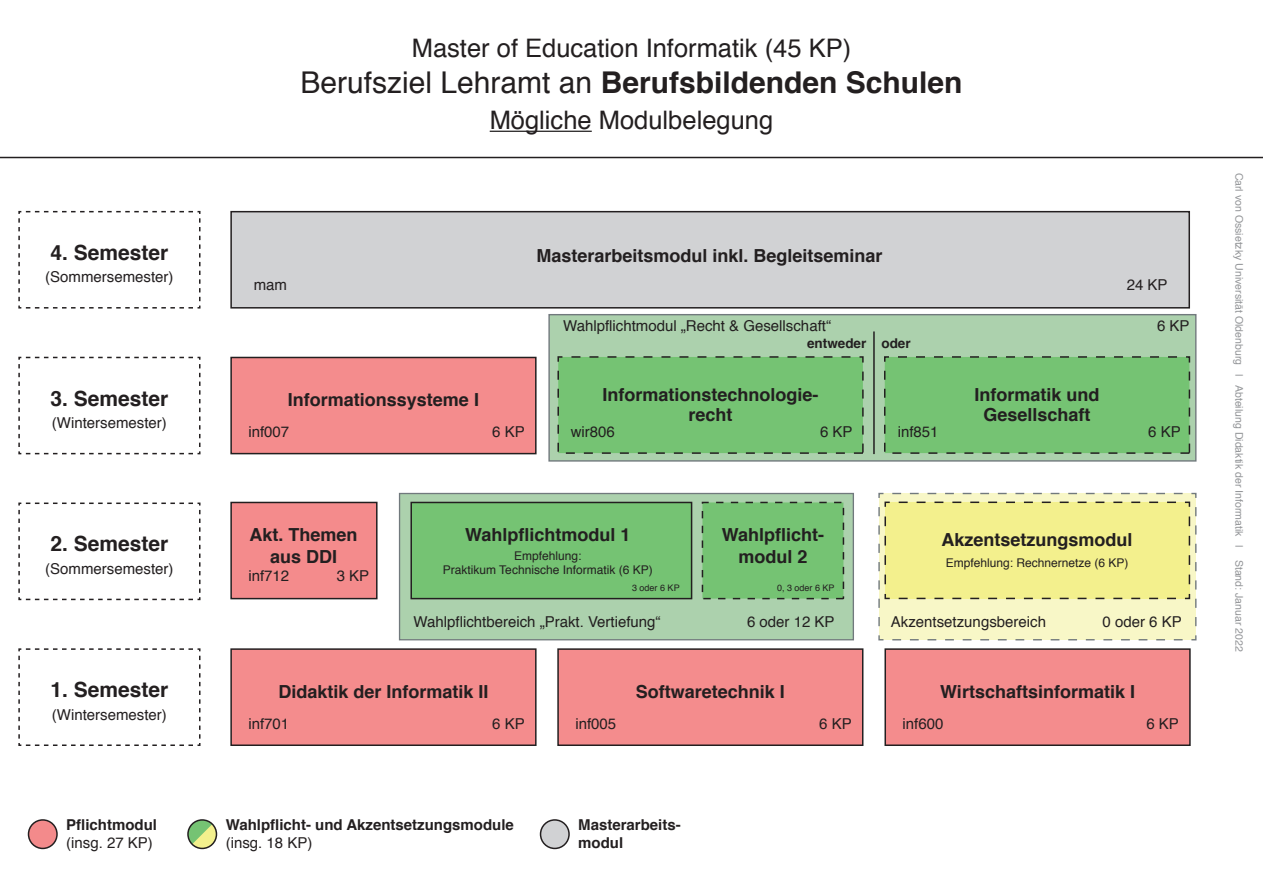
<style>
.page{position:relative;width:1263px;height:893px;background:#fff}
.page>*{position:absolute;margin:0;border:0;box-sizing:border-box;transform-origin:0 0}
.t1{font:700 30px "Helvetica";color:#231f20}
.t2{font:25.5px "Helvetica";color:#231f20}
.t3{font:700 21px "Helvetica";color:#231f20}
.t4{font:700 18px/20.1px "Helvetica";color:#231f20;text-align:center}
.t5{font:15px "Helvetica";color:#231f20}
.t6{font:700 15px/18px "Helvetica";color:#231f20}
.t7{font:700 13.5px "Helvetica";color:#231f20}
.t8{font:12px/14.4px "Helvetica";color:#231f20;text-align:center}
.t9{font:10.5px "Helvetica";color:#939598}
.t10{font:9px "Helvetica";color:#231f20}
.s1{font-weight:400}
</style>
<div class="page">
<svg style="left:188px;top:820px;width:28px;height:28px"></svg>
<div style="left:29px;top:820px;width:28px;height:28px;background:#f38a8b;border-radius:50%"></div>
<div style="left:28px;top:819px;width:30px;height:30px;border:2px solid #231f20;border-radius:50%"></div>
<svg style="left:192px;top:824px;width:26px;height:26px"></svg>
<div style="left:548px;top:314px;width:648px;height:148px;background:#acd1ad;border:1px solid #71797d"></div>
<div style="left:884px;top:356px;width:306px;height:98px;background:#75c373;border:2px dashed #231f20"></div>
<div style="left:557px;top:356px;width:307px;height:98px;background:#75c373;border:2px dashed #231f20"></div>
<hr style="left:873px;top:331px;width:2px;height:123px;background:#231f20">
<svg style="left:18px;top:648px;width:183px;height:98px"></svg>
<svg style="left:18px;top:502px;width:183px;height:99px"></svg>
<svg style="left:18px;top:356px;width:183px;height:99px"></svg>
<svg style="left:18px;top:210px;width:183px;height:99px"></svg>
<div style="left:230px;top:648px;width:306px;height:98px;background:#f48c8d;border:2px solid #231f20"></div>
<div style="left:557px;top:648px;width:306px;height:98px;background:#f48c8d;border:2px solid #231f20"></div>
<div style="left:884px;top:648px;width:307px;height:98px;background:#f48c8d;border:2px solid #231f20"></div>
<div style="left:230px;top:357px;width:307px;height:97px;background:#f48c8d;border:2px solid #231f20"></div>
<hr style="left:0;top:157px;width:1263px;height:1px;background:#231f20">
<hr style="left:490px;top:131px;width:102px;height:1px;background:#231f20">
<div style="left:230px;top:502px;width:147px;height:97px;background:#f48b8c;border:2px solid #231f20"></div>
<div style="left:230px;top:211px;width:960px;height:98px;background:#d1d2d4;border:2px solid #231f20"></div>
<div style="left:540px;top:820px;width:29px;height:28px;background:#d1d2d4;border-radius:50%"></div>
<div style="left:540px;top:819px;width:30px;height:30px;border:2px solid #231f20;border-radius:50%"></div>
<div style="left:399px;top:493px;width:455px;height:147px;background:#acd1ad;border:1px solid #71797d"></div>
<div style="left:702px;top:502px;width:142px;height:97px;background:#75c373;border:2px dashed #231f20"></div>
<div style="left:410px;top:502px;width:282px;height:97px;background:#75c373;border:2px solid #231f20"></div>
<svg style="left:878px;top:492px;width:319px;height:149px;background:#f0eea1"></svg>
<div style="left:187px;top:819px;width:30px;height:30px;border:2px solid #231f20;border-radius:50%"></div>
<h3 class="t3" style="left:50px;top:235px;width:119px">4. Semester</h3>
<p class="t5" style="left:45px;top:265px;width:130px">(Sommersemester)</p>
<h3 class="t3" style="left:50px;top:381px;width:119px">3. Semester</h3>
<p class="t5" style="left:52px;top:411px;width:117px">(Wintersemester)</p>
<h3 class="t3" style="left:50px;top:527px;width:119px">2. Semester</h3>
<p class="t5" style="left:45px;top:557px;width:130px">(Sommersemester)</p>
<h3 class="t3" style="left:50px;top:673px;width:119px">1. Semester</h3>
<p class="t5" style="left:52px;top:703px;width:117px">(Wintersemester)</p>
<p class="t6" style="left:66px;top:816px;width:92px">Pflichtmodul</p>
<p class="t5" style="left:66px;top:831px;width:88px">(insg. 27 KP)</p>
<h2 class="t2" style="left:412px;top:29px;width:441px">Master of Education Informatik (45 KP)</h2>
<h1 class="t1" style="left:300px;top:59px;width:663px"><span class="s1">Berufsziel Lehramt an</span> Berufsbildenden Schulen</h1>
<h2 class="t2" style="left:490px;top:101px;width:285px">Mögliche Modulbelegung</h2>
<p class="t4" style="left:536px;top:246px;width:348px">Masterarbeitsmodul inkl. Begleitseminar</p>
<p class="t5" style="left:254px;top:273px;width:35px">mam</p>
<p class="t5" style="left:1127px;top:273px;width:42px">24 KP</p>
<p class="t5" style="left:563px;top:314px;width:269px">Wahlpflichtmodul „Recht &amp; Gesellschaft“</p>
<p class="t5" style="left:1157px;top:314px;width:34px">6 KP</p>
<p class="t4" style="left:288px;top:390px;width:193px">Informationssysteme I</p>
<p class="t5" style="left:248px;top:420px;width:42px">inf007</p>
<p class="t5" style="left:492px;top:420px;width:34px">6 KP</p>
<p class="t7" style="left:807px;top:332px;width:105px">entweder oder</p>
<p class="t4" style="left:602px;top:385px;width:218px">Informationstechnologie&shy;recht</p>
<p class="t4" style="left:974px;top:385px;width:127px">Informatik und<br>Gesellschaft</p>
<p class="t5" style="left:571px;top:420px;width:46px">wir806</p>
<p class="t5" style="left:820px;top:420px;width:34px">6 KP</p>
<p class="t5" style="left:898px;top:420px;width:42px">inf851</p>
<p class="t5" style="left:1148px;top:420px;width:34px">6 KP</p>
<p class="t4" style="left:250px;top:524px;width:110px;line-height:21.6px">Akt. Themen aus DDI</p>
<p class="t5" style="left:248px;top:564px;width:42px">inf712</p>
<p class="t5" style="left:337px;top:564px;width:34px">3 KP</p>
<p class="t4" style="left:465px;top:525px;width:167px">Wahlpflichtmodul 1</p>
<p class="t8" style="left:443px;top:549px;width:211px">Empfehlung:<br>Praktikum Technische Informatik (6 KP)</p>
<p class="t4" style="left:722px;top:524px;width:104px;line-height:21.6px">Wahlpflicht&shy;modul 2</p>
<p class="t10" style="left:632px;top:581px;width:49px">3 oder 6 KP</p>
<p class="t10" style="left:777px;top:581px;width:59px">0, 3 oder 6 KP</p>
<p class="t5" style="left:414px;top:611px;width:249px">Wahlpflichtbereich „Prakt. Vertiefung“</p>
<p class="t5" style="left:747px;top:611px;width:89px">6 oder 12 KP</p>
<p class="t4" style="left:278px;top:681px;width:212px">Didaktik der Informatik II</p>
<p class="t4" style="left:636px;top:681px;width:151px">Softwaretechnik I</p>
<p class="t5" style="left:248px;top:712px;width:42px">inf701</p>
<p class="t5" style="left:492px;top:712px;width:34px">6 KP</p>
<p class="t5" style="left:575px;top:712px;width:42px">inf005</p>
<p class="t5" style="left:819px;top:712px;width:34px">6 KP</p>
<p class="t6" style="left:226px;top:816px;width:290px">Wahlpflicht- und Akzentsetzungsmodule</p>
<p class="t5" style="left:226px;top:831px;width:88px">(insg. 18 KP)</p>
<p class="t6" style="left:578px;top:816px;width:104px">Masterarbeits&shy;modul</p>
<p class="t4" style="left:941px;top:530px;width:193px">Akzentsetzungsmodul</p>
<p class="t8" style="left:946px;top:556px;width:184px">Empfehlung: Rechnernetze (6 KP)</p>
<p class="t5" style="left:891px;top:611px;width:157px">Akzentsetzungsbereich</p>
<p class="t5" style="left:1102px;top:611px;width:81px">0 oder 6 KP</p>
<p class="t4" style="left:940px;top:681px;width:196px">Wirtschaftsinformatik I</p>
<p class="t5" style="left:902px;top:712px;width:42px">inf600</p>
<p class="t5" style="left:1146px;top:712px;width:34px">6 KP</p>
<p class="t9" style="left:1247px;top:172px;width:480px;rotate:90deg">Carl von Ossietzky Universität Oldenburg | Abteilung Didaktik der Informatik | Stand: Januar 2022</p>
</div>
